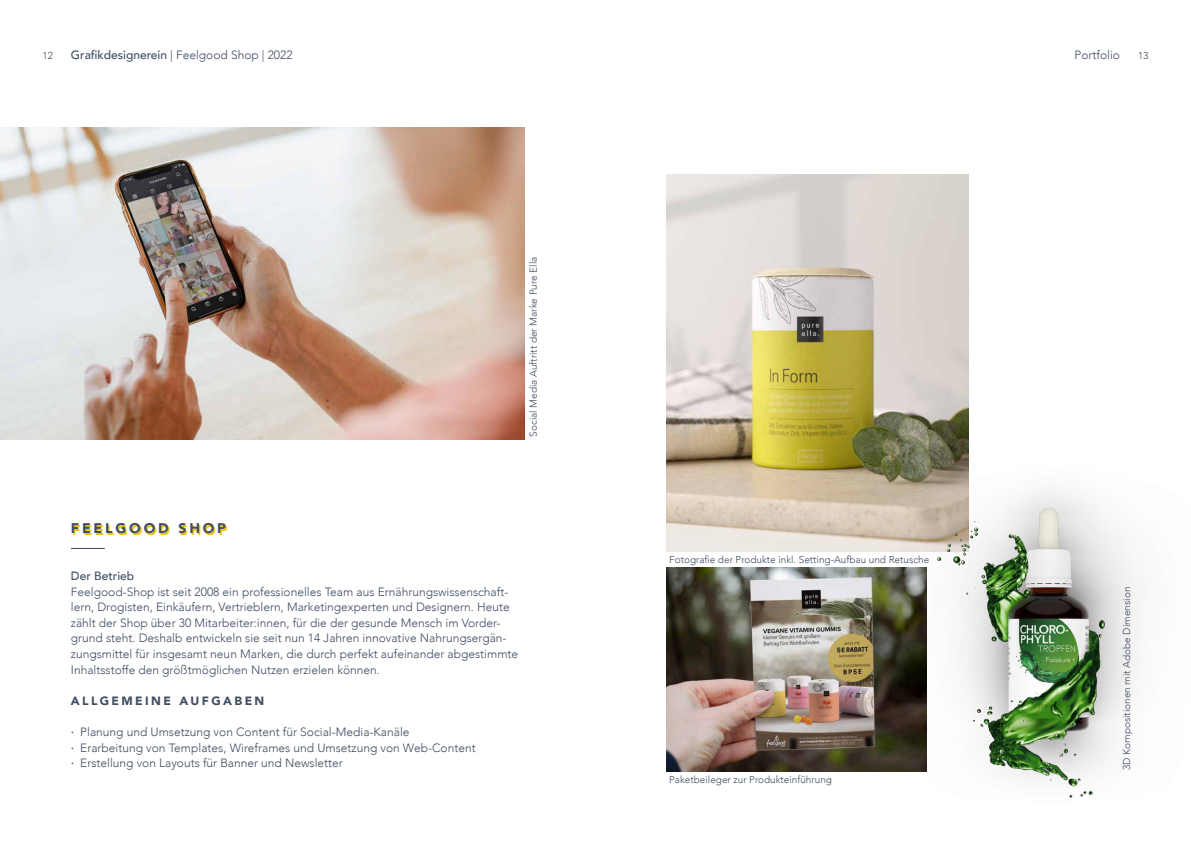
<style>
.page{position:relative;width:1191px;height:842px;background:#fff}
.page>*{position:absolute;margin:0;border:0;box-sizing:border-box;transform-origin:0 0}
.t1{font:900 14px "Avenir";letter-spacing:.2em;color:#ebc50a}
.t2{font:300 12px/15.6px "Avenir";color:#404d61}
.t3{font:900 12px "Avenir";letter-spacing:.2em;color:#404d61}
.t4{font:500 12px "Avenir";color:#404d61}
.t5{font:300 10px "Avenir";color:#404d61}
.s1{font-weight:500}
</style>
<div class="page">
<hr style="left:71px;top:548px;width:34px;height:1px;background:#404d61">
<img style="left:0;top:128px;width:524px;height:312px">
<img style="left:666px;top:174px;width:303px;height:378px">
<img style="left:666px;top:567px;width:213px;height:205px">
<img style="left:879px;top:457px;width:262px;height:341px">
<p class="t5" style="left:43px;top:50px;width:12px">12</p>
<p class="t2" style="left:71px;top:47px;width:223px"><span class="s1">Grafikdesignerein</span> | Feelgood Shop | 2022</p>
<p class="t5" style="left:527px;top:437px;width:181px;rotate:-90deg">Social Media Auftritt der Marke Pure Ella</p>
<p class="t1" style="left:72px;top:518px;width:157px">FEELGOOD SHOP</p>
<p class="t4" style="left:71px;top:565px;width:65px">Der Betrieb</p>
<p class="t2" style="left:71px;top:584px;width:449px">Feelgood-Shop ist seit 2008 ein professionelles Team aus Ernährungswissenschaft&shy;lern, Drogisten, Einkäufern, Vertrieblern, Marketingexperten und Designern. Heute zählt der Shop über 30 Mitarbeiter:innen, für die der gesunde Mensch im Vorder&shy;grund steht. Deshalb entwickeln sie seit nun 14 Jahren innovative Nahrungsergän&shy;zungsmittel für insgesamt neun Marken, die durch perfekt aufeinander abgestimmte Inhaltsstoffe den größtmöglichen Nutzen erzielen können.</p>
<p class="t3" style="left:71px;top:690px;width:195px">ALLGEMEINE AUFGABEN</p>
<p class="t2" style="left:71px;top:724px;width:406px"><span class="s1">·</span> Planung und Umsetzung von Content für Social-Media-Kanäle<br><span class="s1">·</span> Erarbeitung von Templates, Wireframes und Umsetzung von Web-Content <span class="s1">·</span> Erstellung von Layouts für Banner und Newsletter</p>
<p class="t5" style="left:669px;top:553px;width:261px">Fotografie der Produkte inkl. Setting-Aufbau und Retusche</p>
<p class="t5" style="left:669px;top:773px;width:164px">Paketbeileger zur Produkteinführung</p>
<p class="t2" style="left:1074px;top:47px;width:47px">Portfolio</p>
<p class="t5" style="left:1138px;top:50px;width:12px">13</p>
<p class="t5" style="left:1120px;top:770px;width:185px;rotate:-90deg">3D Kompositionen mit Adobe Dimension</p>
</div>
